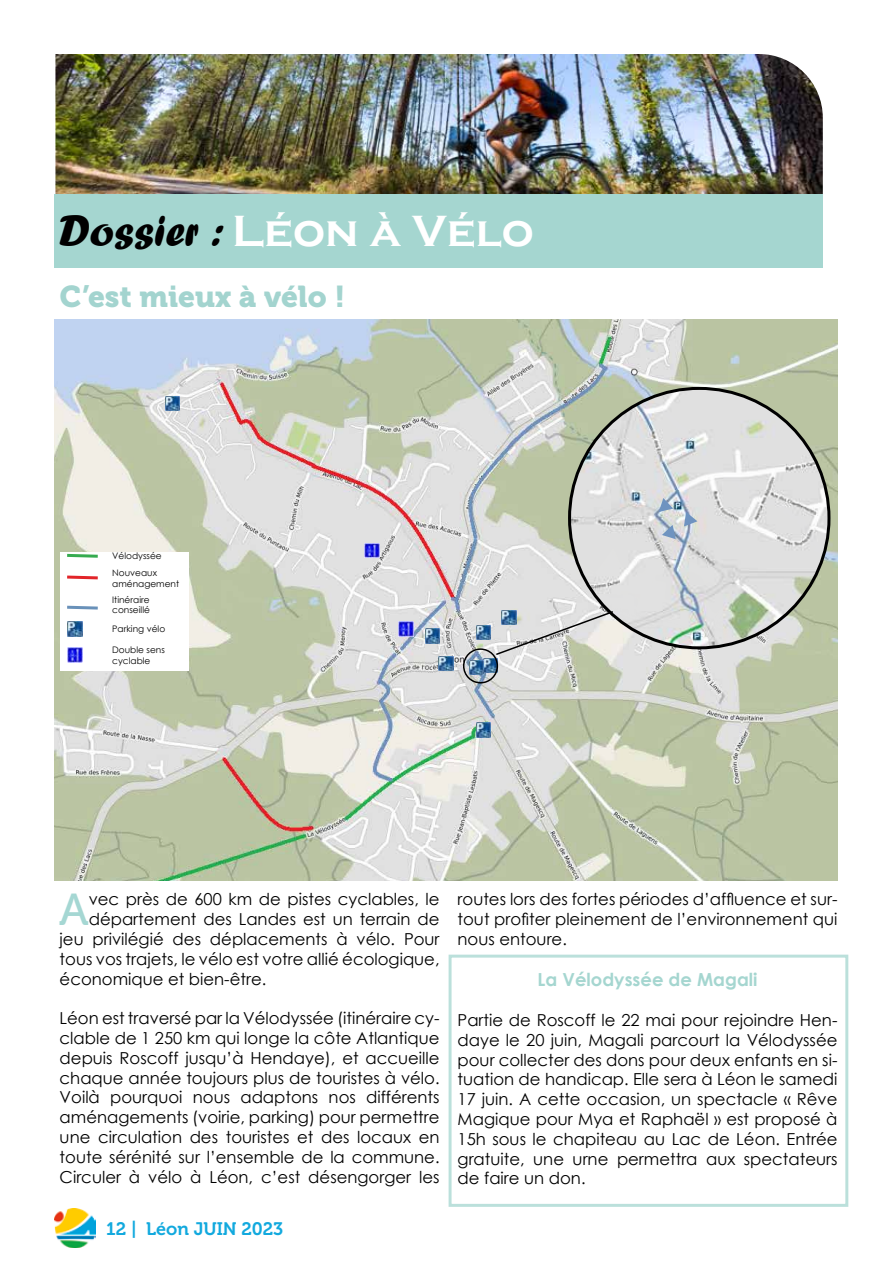
<style>
.page{position:relative;width:893px;height:1263px;background:#fff}
.page>*{position:absolute;margin:0;border:0;box-sizing:border-box;transform-origin:0 0}
.t1{font:700 45px "Copperplate Gothic";color:#fff}
.t2{font:44.55px "Museo 500";color:#a5d7d3}
.t3{font:30px "Museo 900";color:#a3d4cf}
.t4{font:700 18px "Century Gothic";color:#a5d6d0}
.t5{font:18px "Museo 700";color:#12a9de}
.t6{font:16.5px/19.8px "Century Gothic";color:#000;text-align:justify}
.t7{font:9px/17.5px "Century Gothic";color:#000}
.s1{font-family:"Forte";font-weight:400;color:#000}
</style>
<div class="page">
<img style="left:54px;top:1209px;width:41px;height:38px">
<div style="left:449px;top:955px;width:399px;height:252px;border:3px solid #a3d5ce"></div>
<img style="left:54px;top:319px;width:784px;height:561px">
<img style="left:55px;top:54px;width:768px;height:140px">
<div style="left:55px;top:194px;width:768px;height:74px;background:#a5d6d0"></div>
<img style="left:425px;top:629px;width:15px;height:14px">
<img style="left:165px;top:396px;width:15px;height:15px">
<img style="left:439px;top:656px;width:14px;height:15px">
<img style="left:476px;top:625px;width:15px;height:14px">
<img style="left:483px;top:658px;width:15px;height:15px">
<img style="left:469px;top:660px;width:14px;height:15px">
<img style="left:476px;top:723px;width:15px;height:14px">
<img style="left:365px;top:543px;width:14px;height:15px">
<img style="left:399px;top:622px;width:14px;height:14px">
<div style="left:60px;top:552px;width:128px;height:119px;background:#fff"></div>
<svg style="left:67px;top:575px;width:31px;height:5px"></svg>
<svg style="left:67px;top:553px;width:31px;height:5px"></svg>
<svg style="left:67px;top:605px;width:31px;height:5px"></svg>
<img style="left:68px;top:622px;width:14px;height:14px">
<img style="left:68px;top:648px;width:14px;height:14px">
<img style="left:569px;top:388px;width:260px;height:260px;border-radius:130px">
<div style="left:463px;top:648px;width:35px;height:35px;border:2px solid #000;border-radius:50%"></div>
<svg style="left:494px;top:610px;width:121px;height:46px;background:#d0d2d1"></svg>
<svg style="left:684px;top:512px;width:13px;height:14px"></svg>
<svg style="left:659px;top:498px;width:14px;height:14px"></svg>
<svg style="left:662px;top:525px;width:14px;height:14px"></svg>
<h1 class="t1" style="left:59px;top:207px;width:476px"><span class="s1">Dossier :</span> Léon à Vélo</h1>
<h3 class="t3" style="left:60px;top:280px;width:287px">C’est mieux à vélo !</h3>
<p class="t7" style="left:112px;top:547px;width:51px">Vélodyssée<br>Nouveaux</p>
<p class="t7" style="left:112px;top:576px;width:68px;line-height:15.3px">aménagement<br>Itinéraire</p>
<p class="t7" style="left:112px;top:601px;width:55px;line-height:18.5px">conseillé<br>Parking vélo</p>
<p class="t7" style="left:112px;top:644px;width:54px;line-height:10.8px">Double sens cyclable</p>
<h2 class="t2" style="left:59px;top:885px;width:31px">A</h2>
<p class="t6" style="left:89px;top:889px;width:352px">vec près de 600 km de pistes cyclables, le</p>
<p class="t6" style="left:89px;top:909px;width:352px">département des Landes est un terrain de</p>
<p class="t6" style="left:60px;top:929px;width:381px">jeu privilégié des déplacements à vélo. Pour</p>
<p class="t6" style="left:60px;top:949px;width:381px">tous vos trajets, le vélo est votre allié écologique,</p>
<p class="t6" style="left:60px;top:968px;width:208px">économique et bien-être.</p>
<p class="t6" style="left:60px;top:1008px;width:381px">Léon est traversé par la Vélodyssée (itinéraire cy&shy;clable de 1 250 km qui longe la côte Atlantique depuis Roscoff jusqu’à Hendaye), et accueille chaque année toujours plus de touristes à vélo.<br>Voilà pourquoi nous adaptons nos différents aménagements (voirie, parking) pour permettre une circulation des touristes et des locaux en toute sérénité sur l’ensemble de la commune.<br>Circuler à vélo à Léon, c’est désengorger les</p>
<p class="t5" style="left:106px;top:1218px;width:178px">12 | Léon JUIN 2023</p>
<p class="t6" style="left:458px;top:889px;width:381px">routes lors des fortes périodes d’affluence et sur&shy;tout profiter pleinement de l’environnement qui nous entoure.</p>
<p class="t4" style="left:538px;top:966px;width:221px">La Vélodyssée de Magali</p>
<p class="t6" style="left:458px;top:1010px;width:381px">Partie de Roscoff le 22 mai pour rejoindre Hen&shy;daye le 20 juin, Magali parcourt la Vélodyssée pour collecter des dons pour deux enfants en si&shy;tuation de handicap. Elle sera à Léon le samedi 17 juin. A cette occasion, un spectacle « Rêve Magique pour Mya et Raphaël » est proposé à 15h sous le chapiteau au Lac de Léon. Entrée gratuite, une urne permettra aux spectateurs de faire un don.</p>
</div>
